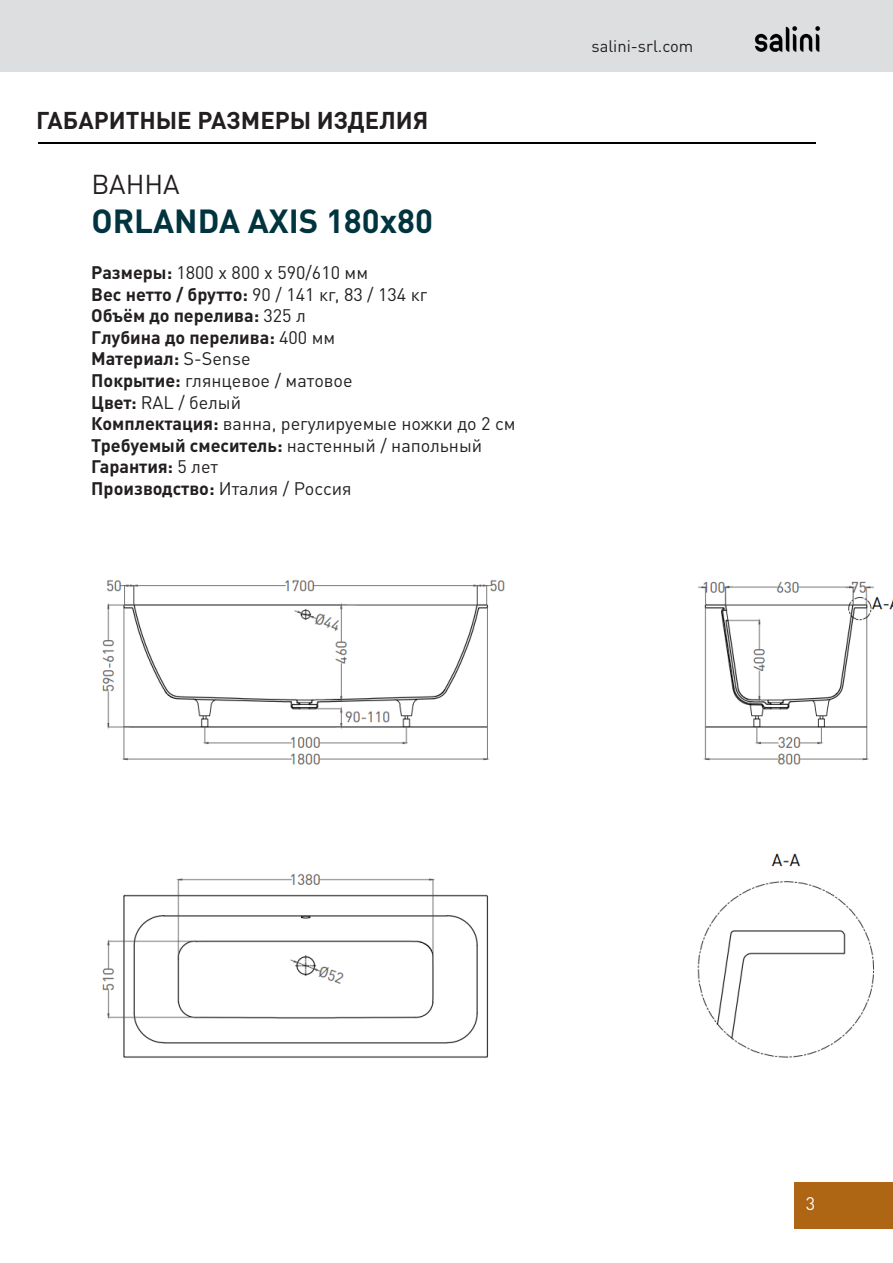
<style>
.page{position:relative;width:893px;height:1263px;background:#fff}
.page>*{position:absolute;margin:0;border:0;box-sizing:border-box;transform-origin:0 0}
.t1{font:700 33px "DIN Pro";color:#00343e}
.t2{font:27px "DIN Pro";letter-spacing:-.005em;color:#231f20}
.t3{font:700 24px "DIN Pro";color:#231f20}
.t4{font:18px "DIN Pro";color:#231f20}
.t5{font:700 18px "DIN Pro";color:#231f20}
.t6{font:18px "DIN Pro";color:#fff}
.t7{font:16.5px "DIN Pro";color:#231f20}
.s1{font-weight:700}
.s2{font-weight:400}
</style>
<div class="page">
<div style="left:0;top:0;width:892px;height:72px;background:#dddee0"></div>
<img style="left:754px;top:26px;width:67px;height:26px">
<hr style="left:38px;top:142px;width:778px;height:2px;background:#000">
<div style="left:794px;top:1183px;width:99px;height:46px;background:#ae6514"></div>
<img style="left:102px;top:580px;width:791px;height:478px">
<p class="t3" style="left:36px;top:100px;width:394px">ГАБАРИТНЫЕ РАЗМЕРЫ ИЗДЕЛИЯ</p>
<p class="t2" style="left:91px;top:163px;width:90px">ВАННА</p>
<p class="t1" style="left:91px;top:194px;width:343px">ORLANDA AXIS 180x80</p>
<p class="t4" style="left:91px;top:258px;width:278px"><span class="s1">Размеры:</span> 1800 x 800 x 590/610 мм</p>
<p class="t4" style="left:91px;top:280px;width:338px"><span class="s1">Вес нетто / брутто:</span> 90 / 141 кг, 83 / 134 кг</p>
<p class="t5" style="left:91px;top:301px;width:216px">Объём до перелива: <span class="s2">325 л</span></p>
<p class="t5" style="left:91px;top:322px;width:246px">Глубина до перелива: <span class="s2">400 мм</span></p>
<p class="t5" style="left:91px;top:344px;width:161px">Материал: <span class="s2">S-Sense</span></p>
<p class="t4" style="left:91px;top:366px;width:263px"><span class="s1">Покрытие:</span> глянцевое / матовое</p>
<p class="t4" style="left:91px;top:388px;width:151px"><span class="s1">Цвет:</span> RAL / белый</p>
<p class="t4" style="left:91px;top:409px;width:426px"><span class="s1">Комплектация:</span> ванна, регулируемые ножки до 2 см</p>
<p class="t5" style="left:91px;top:430px;width:393px">Требуемый смеситель: <span class="s2">настенный / напольный</span></p>
<p class="t5" style="left:91px;top:452px;width:128px">Гарантия: <span class="s2">5 лет</span></p>
<p class="t5" style="left:91px;top:473px;width:262px">Производство: <span class="s2">Италия / Россия</span></p>
<p class="t7" style="left:592px;top:33px;width:103px">salini-srl.com</p>
<p class="t6" style="left:806px;top:1189px;width:11px">3</p>
</div>
